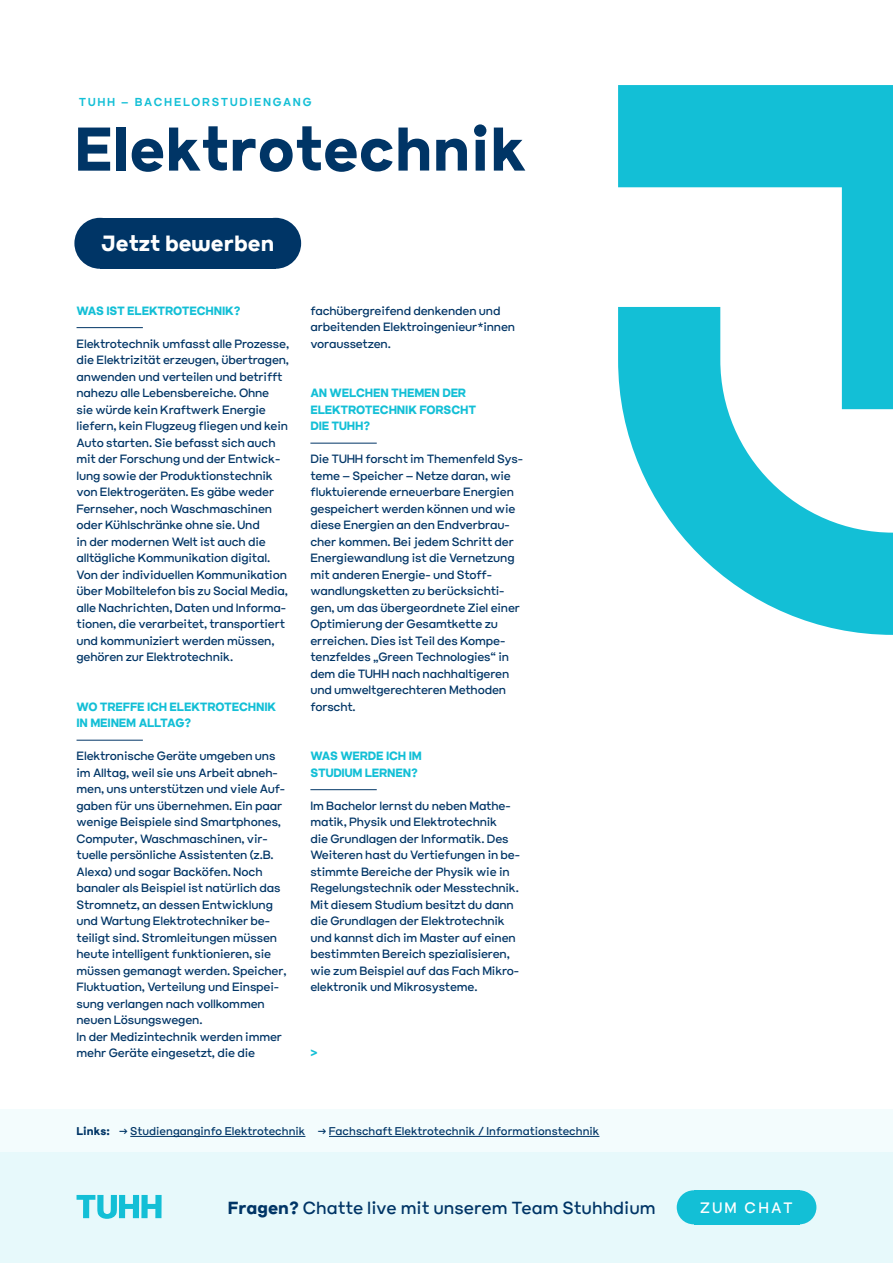
<style>
.page{position:relative;width:893px;height:1263px;background:#fff}
.page>*{position:absolute;margin:0;border:0;box-sizing:border-box;transform-origin:0 0}
.t1{font:700 61.5px "Lunettes";color:#003566}
.t2{font:700 22.05px "Lunettes";color:#fff}
.t3{font:17.55px "Lunettes";color:#003566}
.t4{font:15.15px "Lunettes";letter-spacing:.15em;color:#fff}
.t5{font:12px/16.5px "Lunettes";letter-spacing:-.015em;color:#003566}
.t6{font:700 12px/16.5px "Lunettes";letter-spacing:-.015em;color:#13bfd6}
.t7{font:600 11.55px "Lunettes";letter-spacing:.15em;color:#13bfd6}
.t8{font:11.25px "Lunettes";color:#003566}
.t9{font:700 11.25px "Lunettes";color:#003566}
.s1{font-weight:700}
</style>
<div class="page">
<div style="left:0;top:1152px;width:893px;height:110px;background:#e7f9fb"></div>
<div style="left:0;top:1109px;width:893px;height:43px;background:#f3fcfd"></div>
<svg style="left:77px;top:1195px;width:85px;height:24px"></svg>
<div style="left:677px;top:1190px;width:34px;height:34px;background:#13bfd6;border-radius:50%"></div>
<div style="left:782px;top:1190px;width:34px;height:34px;background:#13bfd6;border-radius:50%"></div>
<div style="left:694px;top:1190px;width:105px;height:34px;background:#13bfd6"></div>
<div style="left:74px;top:218px;width:51px;height:51px;background:#003566;border-radius:50%"></div>
<div style="left:250px;top:218px;width:51px;height:51px;background:#003566;border-radius:50%"></div>
<div style="left:100px;top:218px;width:176px;height:51px;background:#003566"></div>
<svg style="left:618px;top:85px;width:275px;height:550px;fill:#13bfd6"></svg>
<hr style="left:329px;top:1136px;width:270px;height:1px;background:#003566">
<hr style="left:130px;top:1136px;width:175px;height:1px;background:#003566">
<hr style="left:77px;top:327px;width:66px;height:1px;background:#003566">
<hr style="left:77px;top:740px;width:66px;height:1px;background:#003566">
<hr style="left:310px;top:443px;width:67px;height:1px;background:#003566">
<hr style="left:310px;top:789px;width:67px;height:1px;background:#003566">
<p class="t7" style="left:79px;top:94px;width:234px">TUHH – BACHELORSTUDIENGANG</p>
<h1 class="t1" style="left:74px;top:107px;width:455px">Elektrotechnik</h1>
<h2 class="t2" style="left:101px;top:228px;width:174px">Jetzt bewerben</h2>
<p class="t6" style="left:77px;top:302px;width:166px">WAS IST ELEKTROTECHNIK?</p>
<p class="t5" style="left:77px;top:335px;width:214px">Elektrotechnik umfasst alle Prozesse, die Elektrizität erzeugen, übertragen, anwenden und verteilen und betrifft nahezu alle Lebensbereiche. Ohne<br>sie würde kein Kraftwerk Energie liefern, kein Flugzeug fliegen und kein Auto starten. Sie befasst sich auch mit der Forschung und der Entwick&shy;lung sowie der Produktionstechnik von Elektrogeräten. Es gäbe weder Fernseher, noch Waschmaschinen oder Kühlschränke ohne sie. Und<br>in der modernen Welt ist auch die alltägliche Kommunikation digital.<br>Von der individuellen Kommunikation über Mobiltelefon bis zu Social Media, alle Nachrichten, Daten und Informa&shy;tionen, die verarbeitet, transportiert und kommuniziert werden müssen, gehören zur Elektrotechnik.</p>
<p class="t6" style="left:77px;top:698px;width:201px">WO TREFFE ICH ELEKTROTECHNIK<br>IN MEINEM ALLTAG?</p>
<p class="t5" style="left:77px;top:747px;width:212px">Elektronische Geräte umgeben uns im Alltag, weil sie uns Arbeit abneh&shy;men, uns unterstützen und viele Auf&shy;gaben für uns übernehmen. Ein paar wenige Beispiele sind Smartphones, Computer, Waschmaschinen, vir&shy;tuelle persönliche Assistenten (z.B.<br>Alexa) und sogar Backöfen. Noch banaler als Beispiel ist natürlich das Stromnetz, an dessen Entwicklung und Wartung Elektrotechniker be&shy;teiligt sind. Stromleitungen müssen heute intelligent funktionieren, sie müssen gemanagt werden. Speicher, Fluktuation, Verteilung und Einspei&shy;sung verlangen nach vollkommen neuen Lösungswegen.<br>In der Medizintechnik werden immer mehr Geräte eingesetzt, die die</p>
<p class="t5" style="left:310px;top:302px;width:206px">fachübergreifend denkenden und arbeitenden Elektroingenieur*innen voraussetzen.</p>
<p class="t6" style="left:310px;top:384px;width:167px">AN WELCHEN THEMEN DER<br>ELEKTROTECHNIK FORSCHT<br>DIE TUHH?</p>
<p class="t5" style="left:310px;top:450px;width:214px">Die TUHH forscht im Themenfeld Sys&shy;teme – Speicher – Netze daran, wie fluktuierende erneuerbare Energien gespeichert werden können und wie diese Energien an den Endverbrau&shy;cher kommen. Bei jedem Schritt der Energiewandlung ist die Vernetzung mit anderen Energie- und Stoff&shy;wandlungsketten zu berücksichti&shy;gen, um das übergeordnete Ziel einer Optimierung der Gesamtkette zu erreichen. Dies ist Teil des Kompe&shy;tenzfeldes „Green Technologies“ in dem die TUHH nach nachhaltigeren und umweltgerechteren Methoden forscht.</p>
<p class="t6" style="left:310px;top:747px;width:113px">WAS WERDE ICH IM<br>STUDIUM LERNEN?</p>
<p class="t5" style="left:310px;top:797px;width:211px">Im Bachelor lernst du neben Mathe&shy;matik, Physik und Elektrotechnik<br>die Grundlagen der Informatik. Des Weiteren hast du Vertiefungen in be&shy;stimmte Bereiche der Physik wie in Regelungstechnik oder Messtechnik.<br>Mit diesem Studium besitzt du dann die Grundlagen der Elektrotechnik und kannst dich im Master auf einen bestimmten Bereich spezialisieren, wie zum Beispiel auf das Fach Mikro&shy;elektronik und Mikrosysteme.</p>
<p class="t6" style="left:310px;top:1044px;width:9px">&gt;</p>
<p class="t9" style="left:77px;top:1124px;width:35px">Links:</p>
<p class="t8" style="left:119px;top:1124px;width:482px">→ Studienganginfo Elektrotechnik → Fachschaft Elektrotechnik / Informationstechnik</p>
<h3 class="t3" style="left:228px;top:1196px;width:429px"><span class="s1">Fragen?</span> Chatte live mit unserem Team Stuhhdium</h3>
<p class="t4" style="left:700px;top:1197px;width:94px">ZUM CHAT</p>
</div>
